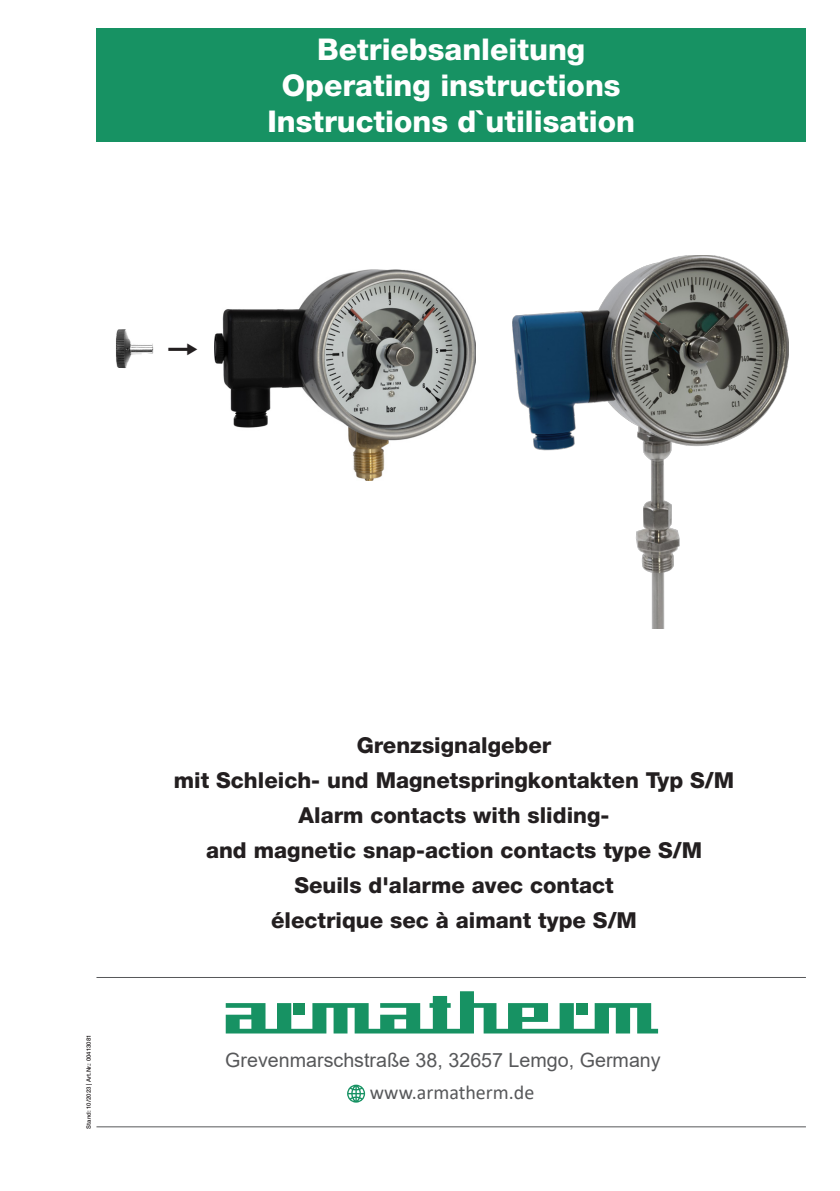
<style>
.page{position:relative;width:840px;height:1191px;background:#fff}
.page>*{position:absolute;margin:0;border:0;box-sizing:border-box;transform-origin:0 0}
.Betriebsanleitung_Headline{font:800 30px "Helvetica Neue LT Std";color:#fff}
.t1{font:800 22px "Helvetica Neue LT Std";color:#231f20}
.t2{font:20px "Calibri";color:#57585a}
.t3{font:19.6px "Arial";color:#57585a}
.t4{font:500 6px "Helvetica Neue LT Std";color:#231f20}
</style>
<div class="page">
<img style="left:116px;top:329px;width:38px;height:40px">
<img style="left:214px;top:269px;width:261px;height:211px">
<img style="left:512px;top:255px;width:275px;height:373px">
<hr style="left:96px;top:1126px;width:709px;height:1px;background:#57585a">
<div style="left:96px;top:28px;width:709px;height:114px;background:#179263"></div>
<hr style="left:96px;top:977px;width:709px;height:1px;background:#57585a">
<svg style="left:347px;top:1084px;width:18px;height:18px"></svg>
<svg style="left:225px;top:991px;width:432px;height:42px"></svg>
<div style="left:293px;top:1003px;width:12px;height:11px;background:#18915f"></div>
<div style="left:575px;top:1003px;width:12px;height:11px;background:#18915f"></div>
<p class="Betriebsanleitung_Headline" style="left:317px;top:31px;width:269px">Betriebsanleitung</p>
<p class="Betriebsanleitung_Headline" style="left:281px;top:67px;width:340px">Operating instructions</p>
<p class="Betriebsanleitung_Headline" style="left:267px;top:103px;width:369px">Instructions d`utilisation</p>
<p class="t4" style="left:85px;top:1128px;width:95px;rotate:-90deg">Stand: 10/2023 | Art.Nr.: 00413081</p>
<p class="t1" style="left:356px;top:732px;width:196px">Grenzsignalgeber</p>
<p class="t1" style="left:174px;top:767px;width:561px">mit Schleich- und Magnetspringkontakten Typ S/M</p>
<p class="t1" style="left:298px;top:802px;width:312px">Alarm contacts with sliding-</p>
<p class="t1" style="left:206px;top:836px;width:497px">and magnetic snap-action contacts type S/M</p>
<p class="t1" style="left:294px;top:871px;width:321px">Seuils d'alarme avec contact</p>
<p class="t1" style="left:271px;top:906px;width:367px">électrique sec à aimant type S/M</p>
<p class="t3" style="left:225px;top:1046px;width:437px">Grevenmarschstraße 38, 32657 Lemgo, Germany</p>
<p class="t2" style="left:369px;top:1078px;width:166px">www.armatherm.de</p>
</div>
